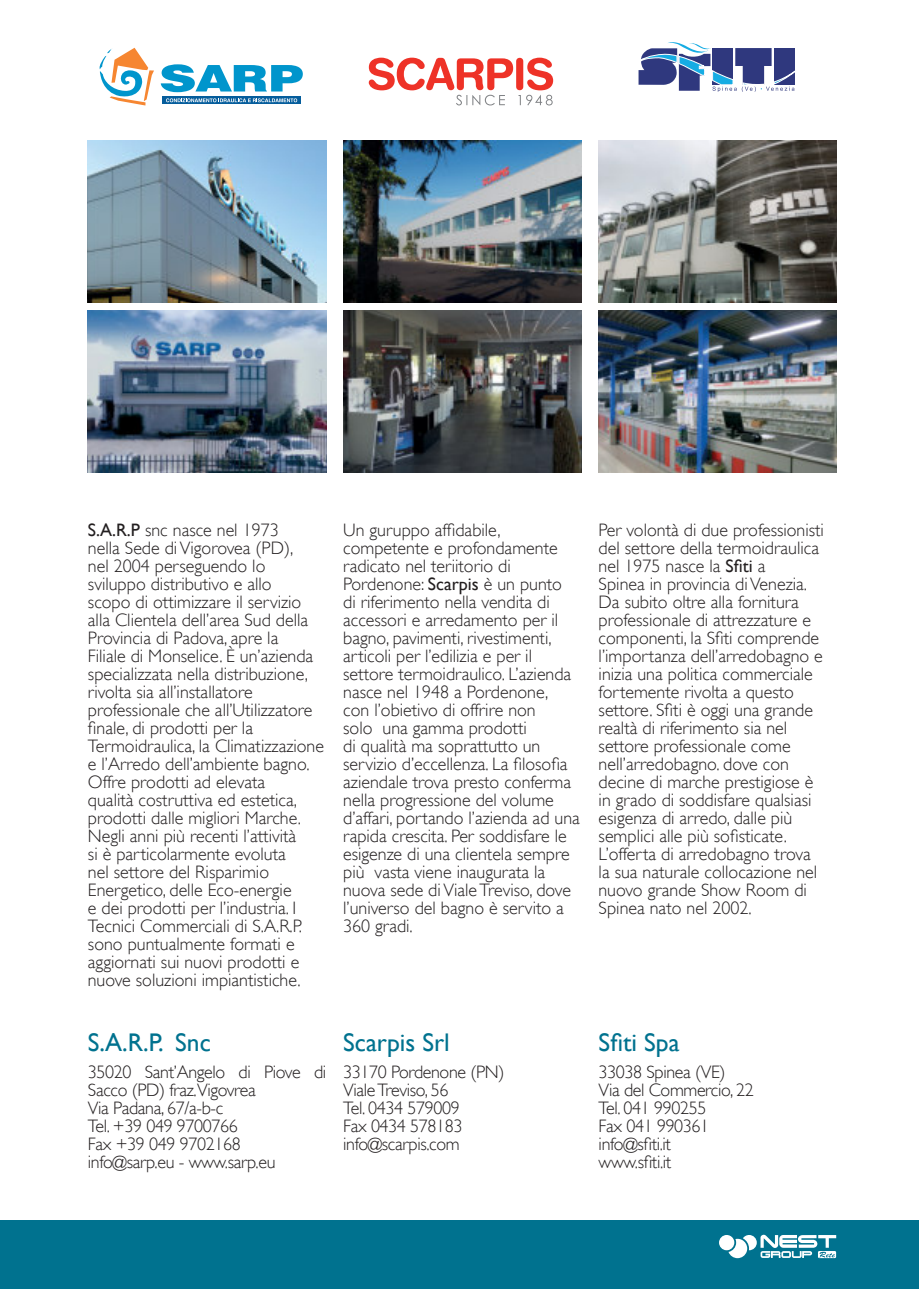
<style>
.page{position:relative;width:919px;height:1289px;background:#fff}
.page>*{position:absolute;margin:0;border:0;box-sizing:border-box;transform-origin:0 0}
.t1{font:25.5px "Gill Sans";color:#00728f}
.t2{font:300 18px/18px "Gill Sans";color:#231f20}
.t3{font:300 18px/18px "Gill Sans";letter-spacing:-.02em;color:#231f20}
.s1{font-weight:400}
</style>
<div class="page">
<img style="left:88px;top:140px;width:238px;height:162px">
<img style="left:343px;top:140px;width:238px;height:162px">
<img style="left:88px;top:310px;width:238px;height:162px">
<img style="left:343px;top:310px;width:238px;height:162px">
<svg style="left:161px;top:64px;width:142px;height:28px"></svg>
<svg style="left:162px;top:97px;width:139px;height:7px"></svg>
<svg style="left:166px;top:98px;width:131px;height:4px"></svg>
<svg style="left:99px;top:48px;width:55px;height:57px"></svg>
<svg style="left:369px;top:58px;width:184px;height:47px"></svg>
<div style="left:0;top:1220px;width:13px;height:68px;background:#00728f"></div>
<div style="left:13px;top:1220px;width:905px;height:68px;background:#00728f"></div>
<svg style="left:719px;top:1234px;width:117px;height:24px"></svg>
<img style="left:598px;top:140px;width:238px;height:162px">
<img style="left:598px;top:310px;width:238px;height:162px">
<svg style="left:638px;top:42px;width:157px;height:50px"></svg>
<p class="t2" style="left:88px;top:520px;width:237px"><span class="s1">S.A.R.P</span> snc nasce nel 1973<br>nella Sede di Vigorovea (pD),<br>nel 2004 perseguendo lo sviluppo distributivo e allo<br>scopo di ottimizzare il servizio alla Clientela dell’area Sud della provincia di padova, apre la<br>filiale di monselice. è un’azienda specializzata nella distribuzione, rivolta sia all’installatore professionale che all’Utilizzatore finale, di prodotti per la<br>Termoidraulica, la Climatizzazione e l’arredo dell’ambiente bagno. offre prodotti ad elevata<br>qualità costruttiva ed estetica, prodotti dalle migliori marche.<br>Negli anni più recenti l’attività<br>si è particolarmente evoluta<br>nel settore del risparimio<br>Energetico, delle Eco-energie<br>e dei prodotti per l’industria. i<br>Tecnici Commerciali di S.a.r.p. sono puntualmente formati e aggiornati sui nuovi prodotti e nuove soluzioni impiantistiche.</p>
<p class="t2" style="left:343px;top:520px;width:238px">Un guruppo affidabile, competente e profondamente radicato nel teriitorio di pordenone: <span class="s1">Scarpis</span> è un punto<br>di riferimento nella vendita di accessori e arredamento per il bagno, pavimenti, rivestimenti, articoli per l’edilizia e per il settore termoidraulico. l’azienda nasce nel 1948 a pordenone,<br>con l’obietivo di offrire non<br>solo una gamma prodotti<br>di qualità ma soprattutto un servizio d’eccellenza. la filosofia aziendale trova presto conferma nella progressione del volume d’affari, portando l’azienda ad una rapida crescita. per soddisfare le esigenze di una clientela sempre più vasta viene inaugurata la nuova sede di Viale Treviso, dove l’universo del bagno è servito a<br>360 gradi.</p>
<p class="t2" style="left:598px;top:520px;width:227px">per volontà di due professionisti del settore della termoidraulica nel 1975 nasce la <span class="s1">Sfiti</span> a<br>Spinea in provincia di Venezia.<br>Da subito oltre alla fornitura professionale di attrezzature e componenti, la Sfiti comprende l’importanza dell’arredobagno e inizia una politica commerciale fortemente rivolta a questo settore. Sfiti è oggi una grande realtà di riferimento sia nel settore professionale come nell’arredobagno. dove con decine di marche prestigiose è in grado di soddisfare qualsiasi esigenza di arredo, dalle più semplici alle più sofisticate. l’offerta di arredobagno trova la sua naturale collocazione nel nuovo grande Show room di<br>Spinea nato nel 2002.</p>
<h1 class="t1" style="left:88px;top:1027px;width:124px">S.A.R.P. Snc</h1>
<p class="t3" style="left:88px;top:1063px;width:240px">35020 Sant’angelo di piove di<br>Sacco (pD) fraz.Vigovrea<br>Via padana, 67/a-b-c<br>Tel. +39 049 9700766<br>fax +39 049 9702168 info@sarp.eu - www.sarp.eu</p>
<h1 class="t1" style="left:343px;top:1027px;width:108px">Scarpis Srl</h1>
<p class="t3" style="left:343px;top:1063px;width:163px">33170 pordenone (pN)<br>Viale Treviso, 56<br>Tel. 0434 579009<br>fax 0434 578183 info@scarpis.com</p>
<h1 class="t1" style="left:598px;top:1027px;width:82px">Sfiti Spa</h1>
<p class="t3" style="left:598px;top:1063px;width:157px">33038 Spinea (VE)<br>Via del Commercio, 22<br>Tel. 041 990255<br>fax 041 990361 info@sfiti.it<br>www.sfiti.it</p>
</div>
